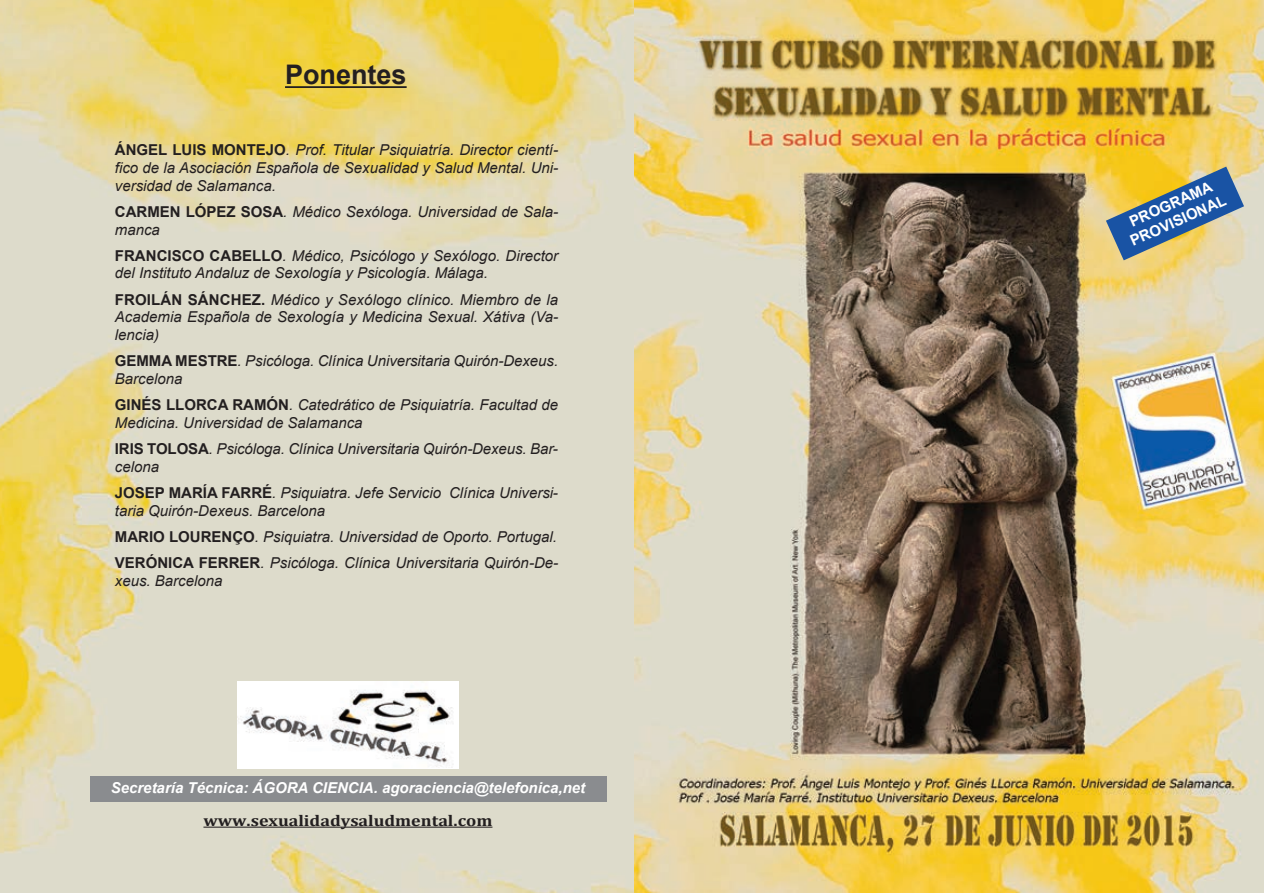
<style>
.page{position:relative;width:1264px;height:893px;background:#fff}
.page>*{position:absolute;margin:0;border:0;box-sizing:border-box;transform-origin:0 0}
.t1{font:700 27px "Arial";color:#231f20}
.t2{font:700 15.75px "Cambria";color:#231f20;scale:1.14 1}
.t3{font:italic 15px/17.7px "Arial";color:#231f20}
.t4{font:italic 700 15px "Arial";color:#fff}
.t5{font:700 15px/18px "Arial";color:#fff;text-align:center}
.s1{font-weight:700;font-style:normal}
</style>
<div class="page">
<img style="left:0;top:0;width:1263px;height:893px">
<img style="left:634px;top:0;width:629px;height:892px">
<hr style="left:285px;top:86px;width:121px;height:2px;background:#231f20">
<div style="left:90px;top:776px;width:516px;height:26px;background:#8a8c8f"></div>
<hr style="left:203px;top:826px;width:289px;height:1px;background:#231f20">
<img style="left:238px;top:681px;width:220px;height:87px">
<svg style="left:1105px;top:167px;width:138px;height:93px;background:#8f9883"></svg>
<h1 class="t1" style="left:285px;top:60px;width:123px">Ponentes</h1>
<p class="t3" style="left:115px;top:141px;width:444px;text-align:justify"><span class="s1">ÁNGEL LUIS MONTEJO</span>. Prof. Titular Psiquiatría. Director cientí&shy;fico de la Asociación Española de Sexualidad y Salud Mental. Uni&shy;versidad de Salamanca.</p>
<p class="t3" style="left:115px;top:203px;width:444px"><span class="s1">CARMEN LÓPEZ SOSA</span>. Médico Sexóloga. Universidad de Sala&shy;manca</p>
<p class="t3" style="left:115px;top:247px;width:445px"><span class="s1">FRANCISCO CABELLO</span>. Médico, Psicólogo y Sexólogo. Director del Instituto Andaluz de Sexología y Psicología. Málaga.</p>
<p class="t3" style="left:115px;top:291px;width:445px;text-align:justify"><span class="s1">FROILÁN SÁNCHEZ.</span> Médico y Sexólogo clínico. Miembro de la Academia Española de Sexología y Medicina Sexual. Xátiva (Va&shy;lencia)</p>
<p class="t3" style="left:115px;top:352px;width:445px"><span class="s1">GEMMA MESTRE</span>. Psicóloga. Clínica Universitaria Quirón-Dexeus.<br>Barcelona</p>
<p class="t3" style="left:115px;top:396px;width:445px"><span class="s1">GINÉS LLORCA RAMÓN</span>. Catedrático de Psiquiatría. Facultad de<br>Medicina. Universidad de Salamanca</p>
<p class="t3" style="left:115px;top:440px;width:444px"><span class="s1">IRIS TOLOSA</span>. Psicóloga. Clínica Universitaria Quirón-Dexeus. Bar&shy;celona</p>
<p class="t3" style="left:115px;top:484px;width:443px"><span class="s1">JOSEP MARÍA FARRÉ</span>. Psiquiatra. Jefe Servicio Clínica Universi&shy;taria Quirón-Dexeus. Barcelona</p>
<p class="t3" style="left:115px;top:523px;width:444px;line-height:26.2px"><span class="s1">MARIO LOURENÇO</span>. Psiquiatra. Universidad de Oporto. Portugal.<br><span class="s1">VERÓNICA FERRER</span>. Psicóloga. Clínica Universitaria Quirón-De-</p>
<p class="t3" style="left:115px;top:572px;width:109px">xeus. Barcelona</p>
<p class="t4" style="left:111px;top:780px;width:476px">Secretaría Técnica: ÁGORA CIENCIA. agoraciencia@telefonica,net</p>
<p class="t2" style="left:203px;top:810px;width:255px">www.sexualidadysaludmental.com</p>
<p class="t5" style="left:1119px;top:217px;width:105px;rotate:-24deg">PROGRAMA<br>PROVISIONAL</p>
</div>
